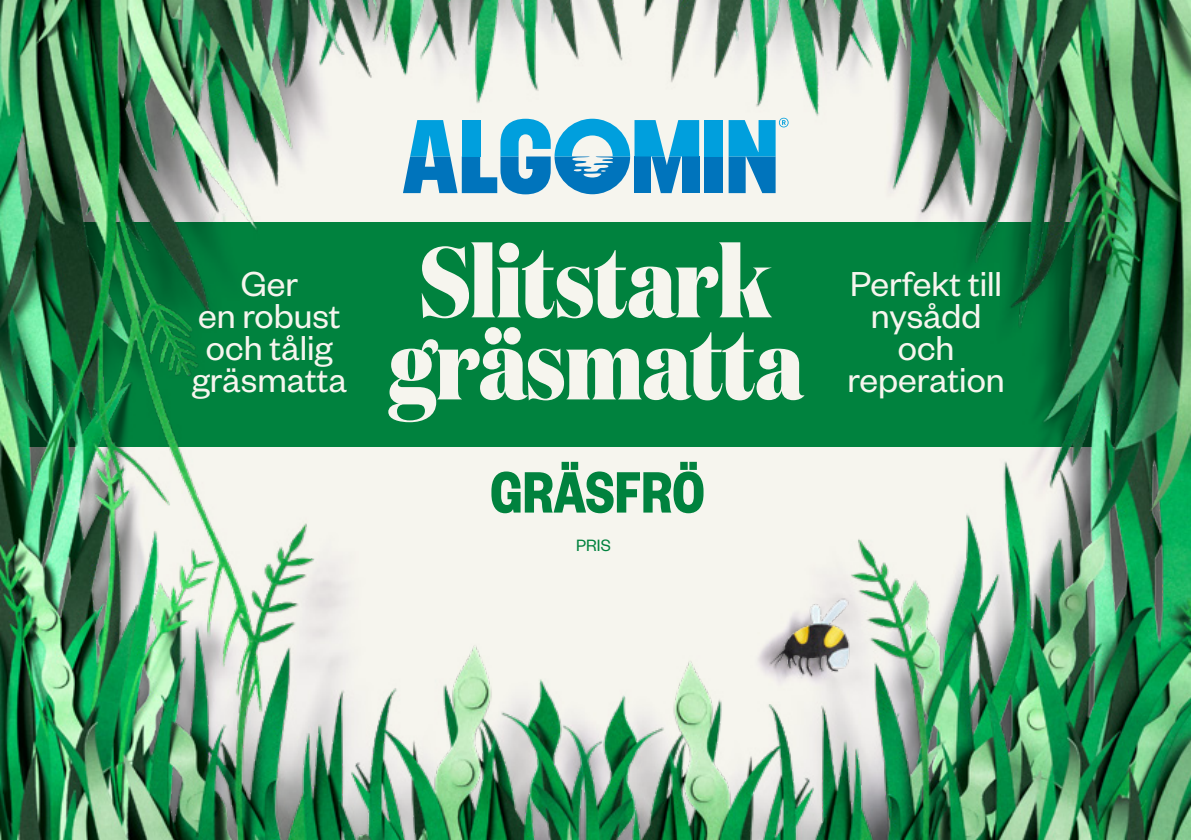
<style>
.page{position:relative;width:1191px;height:840px;background:#fff}
.page>*{position:absolute;margin:0;border:0;box-sizing:border-box;transform-origin:0 0}
.t1{font:800 100px/82px "Domaine Disp Cond";color:#f6f5ee;text-align:center}
.t2{font:700 64px "Founders Grotesk Cond";color:#00823e;scale:.93 1}
.t3{font:38px/32px "Founders Grotesk";color:#f6f5ee;text-align:center}
.t4{font:18px "Founders Grotesk";color:#00823e}
</style>
<div class="page">
<img style="left:0;top:0;width:1191px;height:839px">
<div style="left:704px;top:156px;width:19px;height:37px;background:#0074bc"></div>
<svg style="left:728px;top:118px;width:60px;height:75px;background:#56afd8"></svg>
<div style="left:704px;top:120px;width:19px;height:36px;background:#009fdd"></div>
<svg style="left:403px;top:119px;width:296px;height:75px;background:#59afd7"></svg>
<h1 class="t1" style="left:388px;top:241px;width:416px">Slitstark gräsmatta</h1>
<h2 class="t2" style="left:490px;top:452px;width:232px">GRÄSFRÖ</h2>
<p class="t3" style="left:192px;top:266px;width:157px">Ger<br>en robust och tålig gräsmatta</p>
<p class="t3" style="left:847px;top:266px;width:159px">Perfekt till nysådd och reperation</p>
<p class="t4" style="left:576px;top:533px;width:36px">PRIS</p>
</div>
